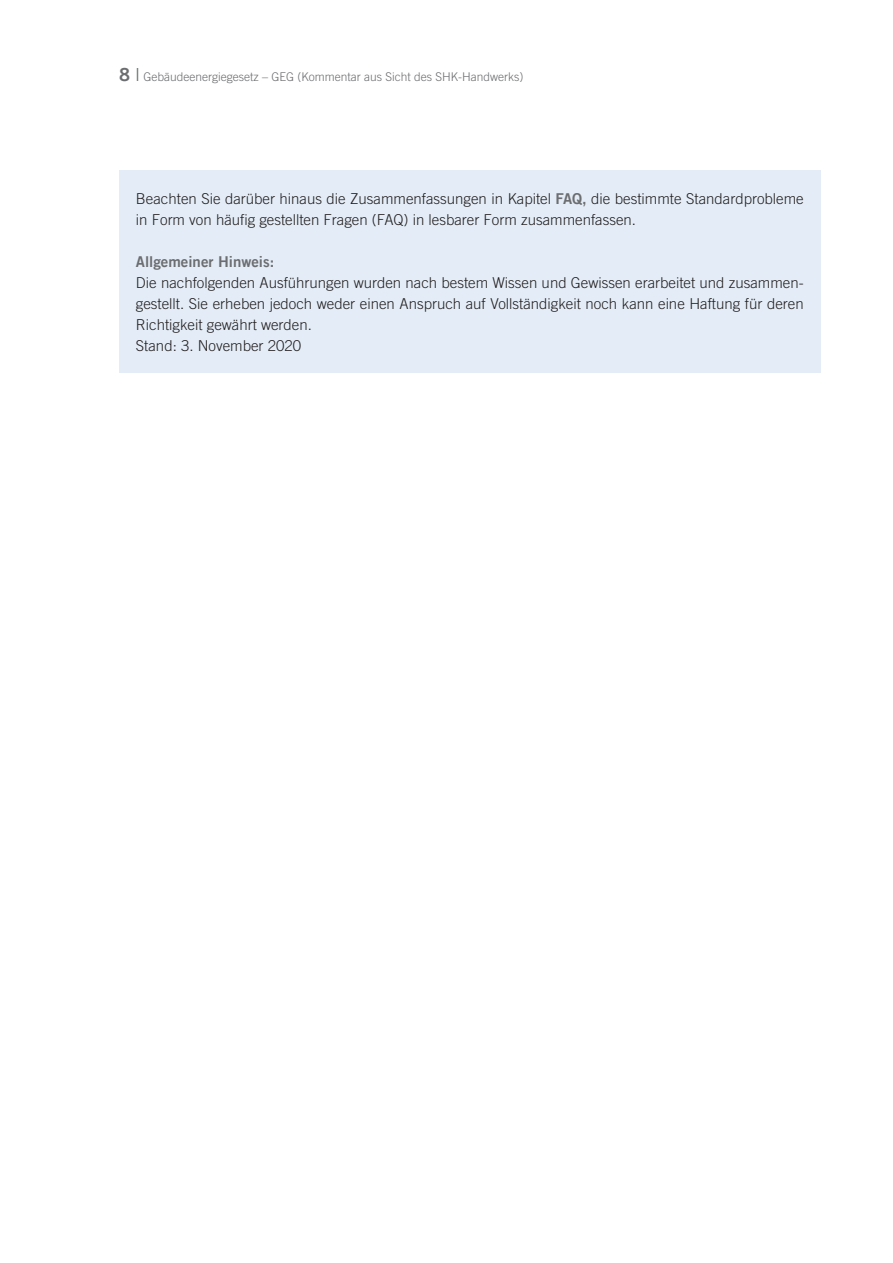
<style>
.page{position:relative;width:893px;height:1263px;background:#fff}
.page>*{position:absolute;margin:0;border:0;box-sizing:border-box;transform-origin:0 0}
.t1{font:300 15px/21px "Trade Gothic LT";color:#231f20}
.t2{font:15px "Trade Gothic LT Bold Two";color:#6c6d70}
.t3{font:300 12px "Trade Gothic LT";color:#6c6d70}
.s1{font-family:"Trade Gothic LT Bold Two";font-weight:400;font-size:18px}
.s2{font-size:18px}
.s3{font-family:"Trade Gothic LT Bold Two";font-weight:400;color:#6c6d70}
</style>
<div class="page">
<div style="left:119px;top:170px;width:702px;height:202px;background:#e4edf7"></div>
<p class="t3" style="left:119px;top:70px;width:406px"><span class="s1">8</span> <span class="s2">I</span> Gebäudeenergiegesetz – GEG (Kommentar aus Sicht des SHK-Handwerks)</p>
<p class="t1" style="left:136px;top:188px;width:669px">Beachten Sie darüber hinaus die Zusammenfassungen in Kapitel <span class="s3">FAQ,</span> die bestimmte Standardprobleme in Form von häufig gestellten Fragen (FAQ) in lesbarer Form zusammenfassen.</p>
<p class="t2" style="left:136px;top:252px;width:140px">Allgemeiner hinweis:</p>
<p class="t1" style="left:136px;top:272px;width:669px;text-align:justify">Die nachfolgenden Ausführungen wurden nach bestem Wissen und Gewissen erarbeitet und zusammen&shy;gestellt. Sie erheben jedoch weder einen Anspruch auf Vollständigkeit noch kann eine Haftung für deren Richtigkeit gewährt werden.</p>
<p class="t1" style="left:136px;top:335px;width:167px">Stand: 3. November 2020</p>
</div>
